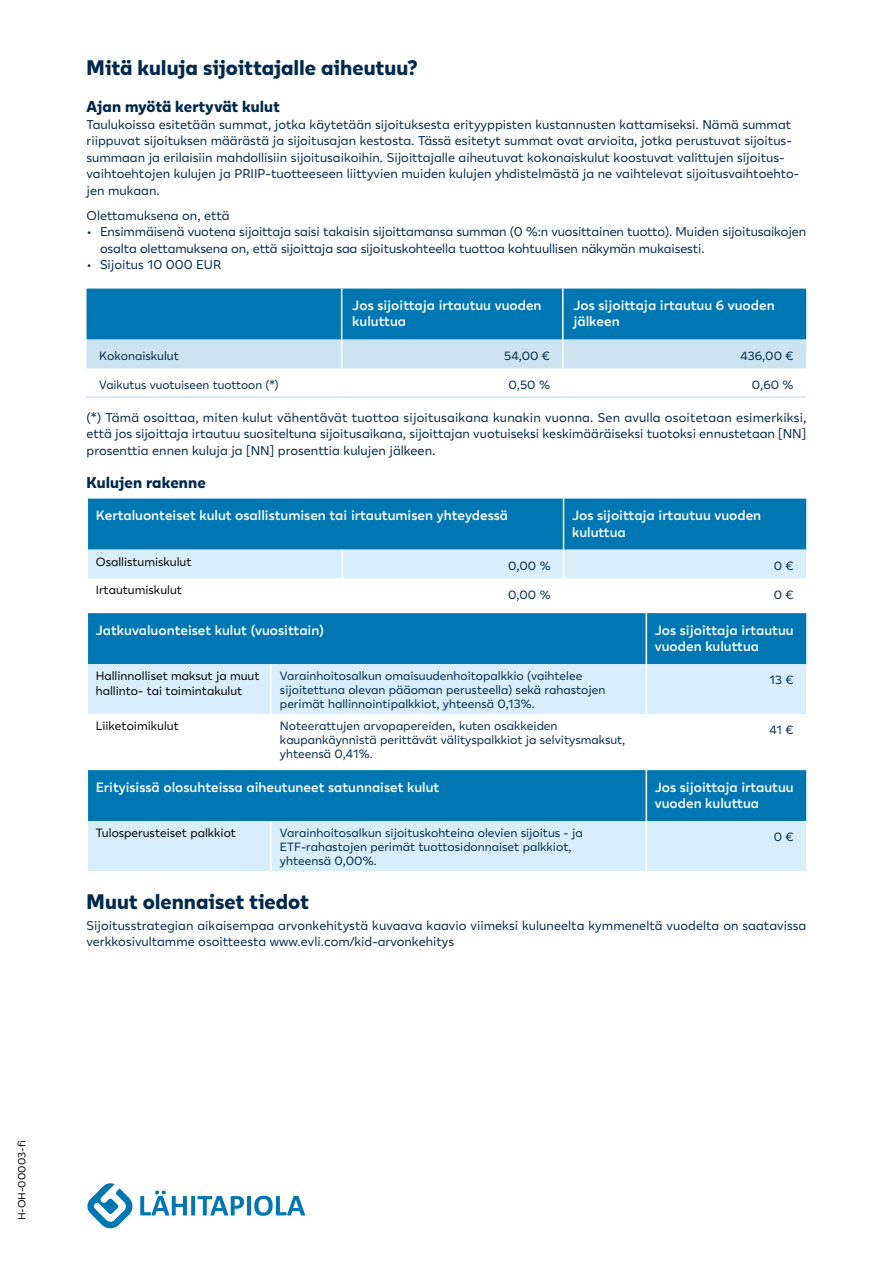
<style>
.page{position:relative;width:893px;height:1263px;background:#fff}
.page>*{position:absolute;margin:0;border:0;box-sizing:border-box;transform-origin:0 0}
.Alaotsikko{font:800 21px "Lahi Tapiola Sans";color:#00294d}
.Kappaleiden_otsikko{font:800 15.75px "Lahi Tapiola Sans";letter-spacing:.005em;color:#00294d}
.Taulukon_otsikko{font:600 13.5px/16.2px "Lahi Tapiola Sans";color:#fff}
.Sijoitus-taulukko_Näkymät{font:600 13.5px/16.2px "Lahi Tapiola Sans";color:#fff}
.Leipäteksti_alaväli{font:12.75px/16.5px "Lahi Tapiola Sans";color:#00294d}
.Leipäteksti{font:12.75px/16.5px "Lahi Tapiola Sans";color:#00294d;text-align:justify}
.Sijoitus-taulukko_Mustat_sulj_oikealle{font:12px/13.8px "Lahi Tapiola Sans";color:#00294d}
.Taulukon_leipäteksti{font:12px/15px "Lahi Tapiola Sans";color:#000}
.Sijoitus-taulukko_Mustat{font:12px "Lahi Tapiola Sans";color:#00294d}
.Taulukon_leipäteksti-2{font:12px "Lahi Tapiola Sans";color:#00294d}
.t1{font:10.5px "Lahi Tapiola Sans";color:#000}
</style>
<div class="page">
<hr style="left:87px;top:396px;width:255px;height:2px;background:#cce4f0">
<hr style="left:342px;top:396px;width:221px;height:2px;background:#cce4f0">
<hr style="left:563px;top:396px;width:243px;height:2px;background:#cce4f0">
<svg style="left:87px;top:289px;width:719px;height:80px;background:#4ca0c9"></svg>
<svg style="left:87px;top:499px;width:719px;height:80px;background:#50a3cd"></svg>
<svg style="left:88px;top:613px;width:718px;height:101px;background:#6bb2d6"></svg>
<hr style="left:646px;top:613px;width:1px;height:51px;background:#fff">
<hr style="left:270px;top:664px;width:1px;height:50px;background:#fff">
<hr style="left:646px;top:664px;width:1px;height:50px;background:#fff">
<svg style="left:88px;top:770px;width:718px;height:101px;background:#6bb2d6"></svg>
<hr style="left:646px;top:770px;width:1px;height:51px;background:#fff">
<hr style="left:270px;top:821px;width:1px;height:50px;background:#fff">
<hr style="left:646px;top:821px;width:1px;height:50px;background:#fff">
<svg style="left:140px;top:1190px;width:165px;height:26px"></svg>
<svg style="left:87px;top:1183px;width:46px;height:46px"></svg>
<h2 class="Alaotsikko" style="left:87px;top:50px;width:333px">Mitä kuluja sijoittajalle aiheutuu?</h2>
<h3 class="Kappaleiden_otsikko" style="left:87px;top:94px;width:195px">Ajan myötä kertyvät kulut</h3>
<p class="Leipäteksti_alaväli" style="left:87px;top:115px;width:714px">Taulukoissa esitetään summat, jotka käytetään sijoituksesta erityyppisten kustannusten kattamiseksi. Nämä summat riippuvat sijoituksen määrästä ja sijoitusajan kestosta. Tässä esitetyt summat ovat arvioita, jotka perustuvat sijoitus&shy;summaan ja erilaisiin mahdollisiin sijoitusaikoihin. Sijoittajalle aiheutuvat kokonaiskulut koostuvat valittujen sijoitus&shy;vaihtoehtojen kulujen ja PRIIP-tuotteeseen liittyvien muiden kulujen yhdistelmästä ja ne vaihtelevat sijoitusvaihtoehto&shy;jen mukaan.</p>
<p class="Leipäteksti" style="left:87px;top:206px;width:145px">Olettamuksena on, että</p>
<p class="Leipäteksti_alaväli" style="left:100px;top:223px;width:708px;text-indent:-13px">• Ensimmäisenä vuotena sijoittaja saisi takaisin sijoittamansa summan (0 %:n vuosittainen tuotto). Muiden sijoitusaikojen osalta olettamuksena on, että sijoittaja saa sijoituskohteella tuottoa kohtuullisen näkymän mukaisesti.</p>
<p class="Leipäteksti_alaväli" style="left:87px;top:256px;width:136px">• Sijoitus 10 000 EUR</p>
<p class="Sijoitus-taulukko_Näkymät" style="left:352px;top:297px;width:191px">Jos sijoittaja irtautuu vuoden kuluttua</p>
<p class="Sijoitus-taulukko_Näkymät" style="left:573px;top:297px;width:203px">Jos sijoittaja irtautuu 6 vuoden jälkeen</p>
<p class="Sijoitus-taulukko_Mustat" style="left:99px;top:347px;width:81px">Kokonaiskulut</p>
<p class="Sijoitus-taulukko_Mustat_sulj_oikealle" style="left:504px;top:348px;width:47px">54,00 €</p>
<p class="Sijoitus-taulukko_Mustat_sulj_oikealle" style="left:740px;top:348px;width:54px">436,00 €</p>
<p class="Sijoitus-taulukko_Mustat" style="left:99px;top:375px;width:181px">Vaikutus vuotuiseen tuottoon (*)</p>
<p class="Sijoitus-taulukko_Mustat_sulj_oikealle" style="left:509px;top:377px;width:43px">0,50 %</p>
<p class="Sijoitus-taulukko_Mustat_sulj_oikealle" style="left:752px;top:377px;width:43px">0,60 %</p>
<p class="Leipäteksti" style="left:87px;top:408px;width:721px">(*) Tämä osoittaa, miten kulut vähentävät tuottoa sijoitusaikana kunakin vuonna. Sen avulla osoitetaan esimerkiksi, että jos sijoittaja irtautuu suositeltuna sijoitusaikana, sijoittajan vuotuiseksi keskimääräiseksi tuotoksi ennustetaan [NN] prosenttia ennen kuluja ja [NN] prosenttia kulujen jälkeen.</p>
<h3 class="Kappaleiden_otsikko" style="left:87px;top:470px;width:121px">Kulujen rakenne</h3>
<p class="Taulukon_otsikko" style="left:96px;top:507px;width:414px">Kertaluonteiset kulut osallistumisen tai irtautumisen yhteydessä</p>
<p class="Taulukon_otsikko" style="left:572px;top:507px;width:191px">Jos sijoittaja irtautuu vuoden kuluttua</p>
<p class="Taulukon_leipäteksti" style="left:96px;top:553px;width:97px">Osallistumiskulut</p>
<p class="Sijoitus-taulukko_Mustat_sulj_oikealle" style="left:508px;top:558px;width:44px">0,00 %</p>
<p class="Taulukon_leipäteksti-2" style="left:774px;top:557px;width:21px">0 €</p>
<p class="Taulukon_leipäteksti" style="left:96px;top:582px;width:88px">Irtautumiskulut</p>
<p class="Sijoitus-taulukko_Mustat_sulj_oikealle" style="left:508px;top:587px;width:44px">0,00 %</p>
<p class="Taulukon_leipäteksti-2" style="left:774px;top:586px;width:21px">0 €</p>
<p class="Taulukon_otsikko" style="left:96px;top:621px;width:230px">Jatkuvaluonteiset kulut (vuosittain)</p>
<p class="Taulukon_otsikko" style="left:655px;top:621px;width:140px">Jos sijoittaja irtautuu vuoden kuluttua</p>
<p class="Taulukon_leipäteksti" style="left:96px;top:668px;width:165px">Hallinnolliset maksut ja muut hallinto- tai toimintakulut</p>
<p class="Sijoitus-taulukko_Mustat_sulj_oikealle" style="left:280px;top:668px;width:327px">Varainhoitosalkun omaisuudenhoitopalkkio (vaihtelee sijoitettuna olevan pääoman perusteella) sekä rahastojen perimät hallinnointipalkkiot, yhteensä 0,13%.</p>
<p class="Taulukon_leipäteksti-2" style="left:769px;top:671px;width:25px">13 €</p>
<p class="Taulukon_leipäteksti" style="left:96px;top:718px;width:85px">Liiketoimikulut</p>
<p class="Sijoitus-taulukko_Mustat_sulj_oikealle" style="left:280px;top:718px;width:347px">Noteerattujen arvopapereiden, kuten osakkeiden kaupankäynnistä perittävät välityspalkkiot ja selvitysmaksut, yhteensä 0,41%.</p>
<p class="Taulukon_leipäteksti-2" style="left:769px;top:721px;width:26px">41 €</p>
<p class="Taulukon_otsikko" style="left:96px;top:778px;width:345px">Erityisissä olosuhteissa aiheutuneet satunnaiset kulut</p>
<p class="Taulukon_otsikko" style="left:655px;top:778px;width:140px">Jos sijoittaja irtautuu vuoden kuluttua</p>
<p class="Taulukon_leipäteksti" style="left:96px;top:825px;width:142px">Tulosperusteiset palkkiot</p>
<p class="Sijoitus-taulukko_Mustat_sulj_oikealle" style="left:280px;top:825px;width:304px">Varainhoitosalkun sijoituskohteina olevien sijoitus - ja<br>ETF-rahastojen perimät tuottosidonnaiset palkkiot, yhteensä 0,00%.</p>
<p class="Taulukon_leipäteksti-2" style="left:774px;top:828px;width:21px">0 €</p>
<h2 class="Alaotsikko" style="left:87px;top:884px;width:224px">Muut olennaiset tiedot</h2>
<p class="Leipäteksti" style="left:87px;top:916px;width:721px">Sijoitusstrategian aikaisempaa arvonkehitystä kuvaava kaavio viimeksi kuluneelta kymmeneltä vuodelta on saatavissa verkkosivultamme osoitteesta www.evli.com/kid-arvonkehitys</p>
<p class="t1" style="left:14px;top:1220px;width:81px;rotate:-90deg">H-OH-00003-fi</p>
</div>
